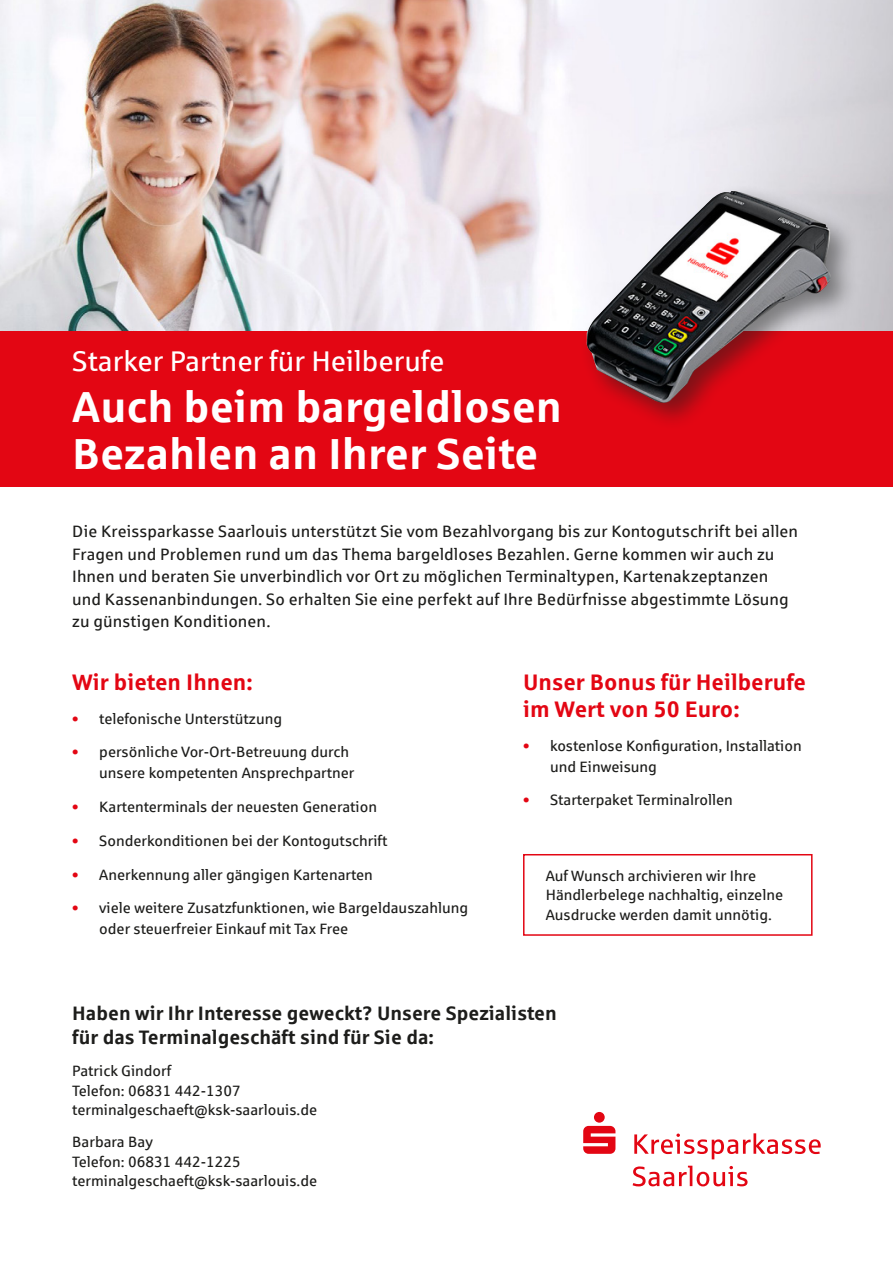
<style>
.page{position:relative;width:893px;height:1263px;background:#fff}
.page>*{position:absolute;margin:0;border:0;box-sizing:border-box;transform-origin:0 0}
.t1{font:700 43.5px/46.5px "Sparkasse Rg";color:#fff}
.t2{font:28.5px "Sparkasse Rg";color:#fff}
.t3{font:700 22.5px/27px "Sparkasse Rg";color:#e30613}
.t4{font:700 19.5px/24px "Sparkasse Rg";color:#1d1d1b}
.t5{font:16.5px/22.5px "Sparkasse Rg";letter-spacing:.005em;color:#1d1d1b}
.t6{font:15px/19.5px "Sparkasse Rg";color:#1d1d1b}
.s1{color:#e30613}
</style>
<div class="page">
<img style="left:0;top:0;width:893px;height:332px">
<svg style="left:633px;top:1166px;width:114px;height:20px"></svg>
<svg style="left:634px;top:1133px;width:187px;height:26px"></svg>
<svg style="left:583px;top:1112px;width:32px;height:42px"></svg>
<div style="left:0;top:332px;width:893px;height:155px;background:#e30613"></div>
<div style="left:579px;top:184px;width:280px;height:247px;background:#1d1d1b;opacity:.5"></div>
<img style="left:586px;top:189px;width:249px;height:218px">
<div style="left:523px;top:854px;width:289px;height:82px;border:2px solid #e30613"></div>
<h2 class="t2" style="left:72px;top:344px;width:374px">Starker Partner für Heilberufe</h2>
<h1 class="t1" style="left:72px;top:382px;width:491px">Auch beim bargeldlosen<br>Bezahlen an Ihrer Seite</h1>
<p class="t5" style="left:72px;top:520px;width:727px">Die Kreissparkasse Saarlouis unterstützt Sie vom Bezahlvorgang bis zur Kontogutschrift bei allen Fragen und Problemen rund um das Thema bargeldloses Bezahlen. Gerne kommen wir auch zu Ihnen und beraten Sie unverbindlich vor Ort zu möglichen Terminaltypen, Kartenakzeptanzen und Kassenanbindungen. So erhalten Sie eine perfekt auf Ihre Bedürfnisse abgestimmte Lösung zu günstigen Konditionen.</p>
<h3 class="t3" style="left:72px;top:668px;width:182px">Wir bieten Ihnen:</h3>
<p class="t6" style="left:72px;top:708px;width:211px"><span class="s1">•</span> telefonische Unterstützung</p>
<p class="t6" style="left:99px;top:741px;width:257px;line-height:21px;text-indent:-27px"><span class="s1">•</span> persönliche Vor-Ort-Betreuung durch unsere kompetenten Ansprechpartner</p>
<p class="t6" style="left:72px;top:797px;width:306px"><span class="s1">•</span> Kartenterminals der neuesten Generation</p>
<p class="t6" style="left:72px;top:830px;width:317px"><span class="s1">•</span> Sonderkonditionen bei der Kontogutschrift</p>
<p class="t6" style="left:72px;top:864px;width:302px"><span class="s1">•</span> Anerkennung aller gängigen Kartenarten</p>
<p class="t6" style="left:99px;top:897px;width:370px;line-height:21px;text-indent:-27px"><span class="s1">•</span> viele weitere Zusatzfunktionen, wie Bargeldauszahlung oder steuerfreier Einkauf mit Tax Free</p>
<h3 class="t3" style="left:523px;top:668px;width:284px">Unser Bonus für Heilberufe im Wert von 50 Euro:</h3>
<p class="t6" style="left:550px;top:734px;width:253px;line-height:21px;text-indent:-27px"><span class="s1">•</span> kostenlose Konfiguration, Installation und Einweisung</p>
<p class="t6" style="left:523px;top:790px;width:211px"><span class="s1">•</span> Starterpaket Terminalrollen</p>
<p class="t6" style="left:546px;top:865px;width:239px">Auf Wunsch archivieren wir Ihre<br>Händlerbelege nachhaltig, einzelne<br>Ausdrucke werden damit unnötig.</p>
<h3 class="t4" style="left:72px;top:1000px;width:486px">Haben wir Ihr Interesse geweckt? Unsere Spezialisten für das Terminalgeschäft sind für Sie da:</h3>
<p class="t6" style="left:72px;top:1061px;width:246px">Patrick Gindorf<br>Telefon: 06831 442-1307 terminalgeschaeft@ksk-saarlouis.de</p>
<p class="t6" style="left:72px;top:1132px;width:246px">Barbara Bay<br>Telefon: 06831 442-1225 terminalgeschaeft@ksk-saarlouis.de</p>
</div>
